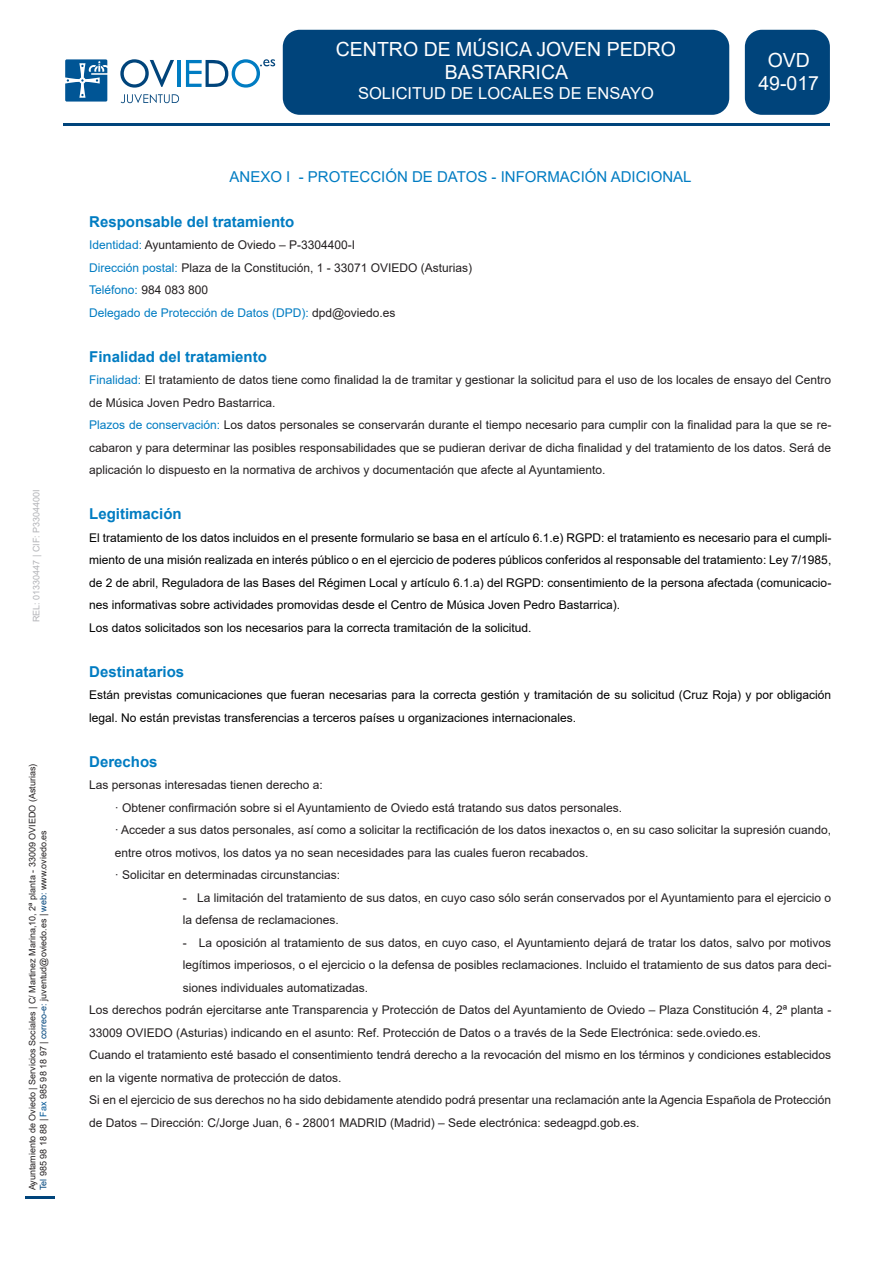
<style>
.page{position:relative;width:893px;height:1263px;background:#fff}
.page>*{position:absolute;margin:0;border:0;box-sizing:border-box;transform-origin:0 0}
.t1{font:19.5px/23.4px "Arial";color:#fff;text-align:center}
.t2{font:16.5px "Arial";color:#fff}
.t3{font:700 15px "Arial";color:#007cc2}
.t4{font:15px "Arial";color:#007cc2}
.t5{font:12px/22.5px "Arial";color:#231f20}
.t6{font:12px/22.5px "Arial";color:#000;text-align:justify}
.t7{font:12px "Arial";color:#007cc2}
.t8{font:9px/10.8px "Arial";color:#231f20}
.t9{font:9px "Arial";color:#b2b3b7}
.s1{color:#00447b}
.s2{color:#005595}
.s3{color:#007cc2}
.s4{color:#231f20}
</style>
<div class="page">
<div style="left:283px;top:30px;width:446px;height:85px;background:#00447b;border-radius:17px"></div>
<div style="left:745px;top:30px;width:85px;height:85px;background:#00447b;border-radius:17px"></div>
<hr style="left:63px;top:123px;width:767px;height:3px;background:#00447b">
<svg style="left:65px;top:59px;width:42px;height:43px;background:#3578ab"></svg>
<svg style="left:120px;top:59px;width:54px;height:29px"></svg>
<hr style="left:177px;top:60px;width:4px;height:27px;background:#007cc2">
<svg style="left:186px;top:59px;width:89px;height:29px"></svg>
<svg style="left:121px;top:94px;width:58px;height:9px"></svg>
<hr style="left:26px;top:1196px;width:29px;height:3px;background:#00447b">
<p class="t9" style="left:30px;top:622px;width:134px;rotate:-90deg">REL: 01330447 | CIF: P3304400I</p>
<p class="t8" style="left:27px;top:1190px;width:428px;rotate:-90deg">Ayuntamiento de Oviedo | Servicios Sociales | C/ Martinez Marina,10, 2ª planta - 33009 OVIEDO (Asturias)<br><span class="s1">Tel</span> 985 98 18 88 | <span class="s2">Fax</span> 985 98 18 97 | <span class="s1">correo-e:</span> juventud@oviedo.es | <span class="s1">web:</span> www.oviedo.es</p>
<h1 class="t1" style="left:336px;top:37px;width:342px">CENTRO DE MÚSICA JOVEN PEDRO<br>BASTARRICA</h1>
<h2 class="t2" style="left:358px;top:82px;width:297px">SOLICITUD DE LOCALES DE ENSAYO</h2>
<h1 class="t1" style="left:758px;top:48px;width:62px">OVD<br>49-017</h1>
<p class="t4" style="left:230px;top:166px;width:463px">ANEXO I - PROTECCIÓN DE DATOS - INFORMACIÓN ADICIONAL</p>
<p class="t3" style="left:89px;top:211px;width:207px">Responsable del tratamiento</p>
<p class="t5" style="left:89px;top:234px;width:267px"><span class="s3">Identidad:</span> Ayuntamiento de Oviedo – P-3304400-I</p>
<p class="t5" style="left:89px;top:256px;width:384px"><span class="s3">Dirección postal:</span> Plaza de la Constitución, 1 - 33071 OVIEDO (Asturias)</p>
<p class="t7" style="left:89px;top:282px;width:120px">Teléfono: <span class="s4">984 083 800</span></p>
<p class="t7" style="left:89px;top:304px;width:308px">Delegado de Protección de Datos (DPD): <span class="s4">dpd@oviedo.es</span></p>
<p class="t3" style="left:89px;top:346px;width:179px">Finalidad del tratamiento</p>
<p class="t5" style="left:89px;top:369px;width:743px"><span class="s3">Finalidad:</span> El tratamiento de datos tiene como finalidad la de tramitar y gestionar la solicitud para el uso de los locales de ensayo del Centro de Música Joven Pedro Bastarrica.</p>
<p class="t5" style="left:89px;top:414px;width:743px;text-align:justify"><span class="s3">Plazos de conservación:</span> Los datos personales se conservarán durante el tiempo necesario para cumplir con la finalidad para la que se re&shy;cabaron y para determinar las posibles responsabilidades que se pudieran derivar de dicha finalidad y del tratamiento de los datos. Será de aplicación lo dispuesto en la normativa de archivos y documentación que afecte al Ayuntamiento.</p>
<p class="t3" style="left:89px;top:503px;width:94px">Legitimación</p>
<p class="t6" style="left:89px;top:526px;width:743px">El tratamiento de los datos incluidos en el presente formulario se basa en el artículo 6.1.e) RGPD: el tratamiento es necesario para el cumpli&shy;miento de una misión realizada en interés público o en el ejercicio de poderes públicos conferidos al responsable del tratamiento: Ley 7/1985, de 2 de abril, Reguladora de las Bases del Régimen Local y artículo 6.1.a) del RGPD: consentimiento de la persona afectada (comunicacio&shy;nes informativas sobre actividades promovidas desde el Centro de Música Joven Pedro Bastarrica).</p>
<p class="t6" style="left:89px;top:616px;width:444px">Los datos solicitados son los necesarios para la correcta tramitación de la solicitud.</p>
<p class="t3" style="left:89px;top:661px;width:97px">Destinatarios</p>
<p class="t6" style="left:89px;top:684px;width:743px">Están previstas comunicaciones que fueran necesarias para la correcta gestión y tramitación de su solicitud (Cruz Roja) y por obligación legal. No están previstas transferencias a terceros países u organizaciones internacionales.</p>
<p class="t3" style="left:89px;top:751px;width:70px">Derechos</p>
<p class="t5" style="left:89px;top:774px;width:235px">Las personas interesadas tienen derecho a:</p>
<p class="t5" style="left:115px;top:796px;width:509px">· Obtener confirmación sobre si el Ayuntamiento de Oviedo está tratando sus datos personales.</p>
<p class="t5" style="left:115px;top:819px;width:718px">· Acceder a sus datos personales, así como a solicitar la rectificación de los datos inexactos o, en su caso solicitar la supresión cuando, entre otros motivos, los datos ya no sean necesidades para las cuales fueron recabados.</p>
<p class="t5" style="left:115px;top:864px;width:227px">· Solicitar en determinadas circunstancias:</p>
<p class="t5" style="left:183px;top:886px;width:650px">- La limitación del tratamiento de sus datos, en cuyo caso sólo serán conservados por el Ayuntamiento para el ejercicio o la defensa de reclamaciones.</p>
<p class="t5" style="left:183px;top:931px;width:650px;text-align:justify">- La oposición al tratamiento de sus datos, en cuyo caso, el Ayuntamiento dejará de tratar los datos, salvo por motivos legítimos imperiosos, o el ejercicio o la defensa de posibles reclamaciones. Incluido el tratamiento de sus datos para deci&shy;siones individuales automatizadas.</p>
<p class="t5" style="left:89px;top:999px;width:743px">Los derechos podrán ejercitarse ante Transparencia y Protección de Datos del Ayuntamiento de Oviedo – Plaza Constitución 4, 2ª planta -<br>33009 OVIEDO (Asturias) indicando en el asunto: Ref. Protección de Datos o a través de la Sede Electrónica: sede.oviedo.es.</p>
<p class="t5" style="left:89px;top:1044px;width:743px">Cuando el tratamiento esté basado el consentimiento tendrá derecho a la revocación del mismo en los términos y condiciones establecidos en la vigente normativa de protección de datos.</p>
<p class="t5" style="left:89px;top:1089px;width:743px">Si en el ejercicio de sus derechos no ha sido debidamente atendido podrá presentar una reclamación ante la Agencia Española de Protección de Datos – Dirección: C/Jorge Juan, 6 - 28001 MADRID (Madrid) – Sede electrónica: sedeagpd.gob.es.</p>
</div>
